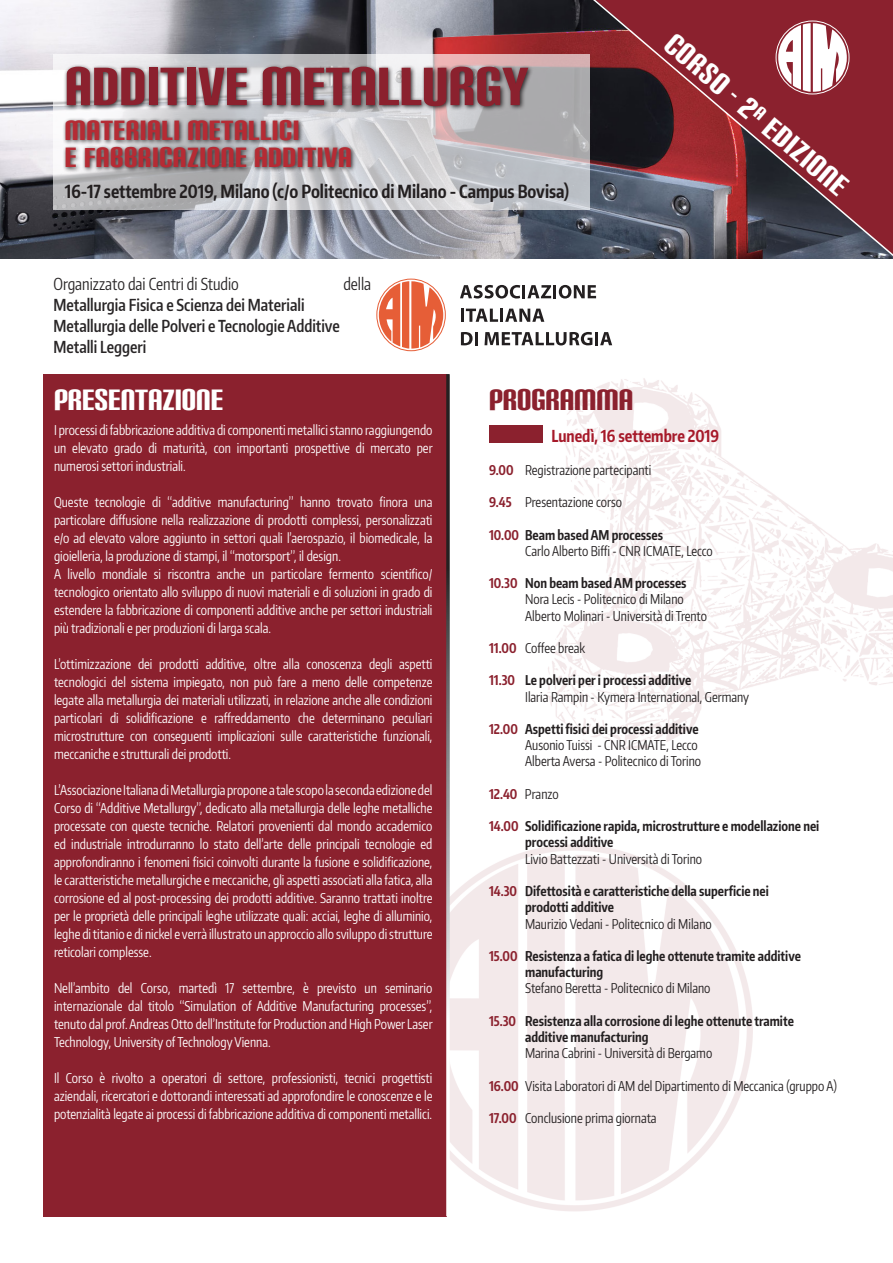
<style>
.page{position:relative;width:893px;height:1263px;background:#fff}
.page>*{position:absolute;margin:0;border:0;box-sizing:border-box;transform-origin:0 0}
.t1{font:52.5px "Carbon Bl";letter-spacing:.01em;color:#8b212e}
.t2{font:28.5px "Carbon Bl";color:#fff}
.t3{font:28.5px "Carbon Bl";color:#8b212e}
.t4{font:27px/27px "Carbon Bl";letter-spacing:.02em;color:#b52b34}
.t5{font:700 18px "Encode Sans Compressed";color:#231f20;scale:.95 1}
.t6{font:600 16.5px/21px "Encode Sans Compressed";color:#282526;scale:.95 1}
.t7{font:16.5px "Encode Sans Compressed";color:#282526;scale:.95 1}
.t8{font:700 16.5px "Encode Sans Compressed";color:#a61929;scale:.95 1}
.t9{font:13.5px/18px "Encode Sans Compressed";color:#fff;text-align:justify;scale:.95 1}
.t10{font:13.5px "Encode Sans Compressed";color:#231f20;scale:.95 1}
.t11{font:700 13.5px/16.2px "Encode Sans Compressed";color:#231f20;scale:.95 1}
.s1{font-weight:700;color:#8b212e}
.s2{color:#8b212e}
</style>
<div class="page">
<img style="left:540px;top:378px;width:353px;height:371px">
<img style="left:394px;top:842px;width:359px;height:375px">
<div style="left:43px;top:374px;width:403px;height:842px;background:#8b212e"></div>
<img style="left:0;top:0;width:588px;height:258px">
<svg style="left:588px;top:0;width:305px;height:259px;background:#743943"></svg>
<svg style="left:460px;top:285px;width:136px;height:14px"></svg>
<svg style="left:461px;top:309px;width:83px;height:13px"></svg>
<svg style="left:461px;top:332px;width:17px;height:13px"></svg>
<svg style="left:484px;top:332px;width:128px;height:13px"></svg>
<svg style="left:379px;top:281px;width:64px;height:68px"></svg>
<div style="left:376px;top:279px;width:70px;height:72px;border:1px solid #e65e37;border-radius:50%"></div>
<svg style="left:54px;top:54px;width:536px;height:156px;background:#c4c2c5"></svg>
<div style="left:62px;top:64px;width:472px;height:109px;background:#231f20;opacity:.93"></div>
<div style="left:489px;top:425px;width:53px;height:17px;background:#8b212e"></div>
<hr style="left:446px;top:374px;width:3px;height:842px;background:#fff">
<h1 class="t1" style="left:65px;top:57px;width:465px">ADDITIVE METALLURGY</h1>
<h3 class="t4" style="left:65px;top:116px;width:288px">MATERIALI METALLICI<br>E FABBRICAZIONE ADDITIVA</h3>
<h3 class="t5" style="left:65px;top:180px;width:532px">16-17 settembre 2019, Milano (c/o Politecnico di Milano - Campus Bovisa)</h3>
<p class="t7" style="left:54px;top:273px;width:197px">Organizzato dai Centri di Studio</p>
<p class="t6" style="left:54px;top:294px;width:303px">Metallurgia Fisica e Scienza dei Materiali<br>Metallurgia delle Polveri e Tecnologie Additive<br>Metalli Leggeri</p>
<p class="t7" style="left:343px;top:273px;width:31px">della</p>
<h2 class="t2" style="left:679px;top:29px;width:231px;rotate:40deg">CORSO - 2<sup>A</sup> EDIZIONE</h2>
<p class="t2" style="left:54px;top:384px;width:171px">PRESENTAZIONE</p>
<p class="t9" style="left:54px;top:420px;width:400px">I processi di fabbricazione additiva di componenti metallici stanno raggiungendo un elevato grado di maturità, con importanti prospettive di mercato per numerosi settori industriali.</p>
<p class="t9" style="left:54px;top:492px;width:400px">Queste tecnologie di “additive manufacturing” hanno trovato finora una particolare diffusione nella realizzazione di prodotti complessi, personalizzati e/o ad elevato valore aggiunto in settori quali l’aerospazio, il biomedicale, la gioielleria, la produzione di stampi, il “motorsport”, il design.</p>
<p class="t9" style="left:54px;top:564px;width:400px">A livello mondiale si riscontra anche un particolare fermento scientifico/ tecnologico orientato allo sviluppo di nuovi materiali e di soluzioni in grado di estendere la fabbricazione di componenti additive anche per settori industriali più tradizionali e per produzioni di larga scala.</p>
<p class="t9" style="left:54px;top:654px;width:400px">L’ottimizzazione dei prodotti additive, oltre alla conoscenza degli aspetti tecnologici del sistema impiegato, non può fare a meno delle competenze legate alla metallurgia dei materiali utilizzati, in relazione anche alle condizioni particolari di solidificazione e raffreddamento che determinano peculiari microstrutture con conseguenti implicazioni sulle caratteristiche funzionali, meccaniche e strutturali dei prodotti.</p>
<p class="t9" style="left:54px;top:780px;width:400px">L’Associazione Italiana di Metallurgia propone a tale scopo la seconda edizione del Corso di “Additive Metallurgy”, dedicato alla metallurgia delle leghe metalliche processate con queste tecniche. Relatori provenienti dal mondo accademico ed industriale introdurranno lo stato dell’arte delle principali tecnologie ed approfondiranno i fenomeni fisici coinvolti durante la fusione e solidificazione, le caratteristiche metallurgiche e meccaniche, gli aspetti associati alla fatica, alla corrosione ed al post-processing dei prodotti additive. Saranno trattati inoltre per le proprietà delle principali leghe utilizzate quali: acciai, leghe di alluminio, leghe di titanio e di nickel e verrà illustrato un approccio allo sviluppo di strutture reticolari complesse.</p>
<p class="t9" style="left:54px;top:978px;width:400px">Nell’ambito del Corso, martedì 17 settembre, è previsto un seminario internazionale dal titolo “Simulation of Additive Manufacturing processes”, tenuto dal prof. Andreas Otto dell’Institute for Production and High Power Laser Technology, University of Technology Vienna.</p>
<p class="t9" style="left:54px;top:1068px;width:400px">Il Corso è rivolto a operatori di settore, professionisti, tecnici progettisti aziendali, ricercatori e dottorandi interessati ad approfondire le conoscenze e le potenzialità legate ai processi di fabbricazione additiva di componenti metallici.</p>
<p class="t3" style="left:489px;top:384px;width:146px">PROGRAMMA</p>
<p class="t8" style="left:551px;top:425px;width:178px">Lunedì, 16 settembre 2019</p>
<p class="t10" style="left:489px;top:461px;width:172px"><span class="s1">9.00</span> Registrazione partecipanti</p>
<p class="t10" style="left:489px;top:493px;width:142px"><span class="s1">9.45</span> Presentazione corso</p>
<p class="t11" style="left:489px;top:526px;width:185px"><span class="s2">10.00</span> Beam based AM processes</p>
<p class="t10" style="left:525px;top:542px;width:199px">Carlo Alberto Biffi - CNR ICMATE, Lecco</p>
<p class="t11" style="left:489px;top:575px;width:209px"><span class="s2">10.30</span> Non beam based AM processes</p>
<p class="t10" style="left:525px;top:590px;width:168px">Nora Lecis - Politecnico di Milano</p>
<p class="t10" style="left:525px;top:607px;width:193px">Alberto Molinari - Università di Trento</p>
<p class="t10" style="left:489px;top:639px;width:103px"><span class="s1">11.00</span> Coffee break</p>
<p class="t11" style="left:489px;top:672px;width:215px"><span class="s2">11.30</span> Le polveri per i processi additive</p>
<p class="t10" style="left:525px;top:688px;width:237px">Ilaria Rampin - Kymera International, Germany</p>
<p class="t11" style="left:489px;top:720px;width:222px"><span class="s2">12.00</span> Aspetti fisici dei processi additive</p>
<p class="t10" style="left:525px;top:736px;width:183px">Ausonio Tuissi - CNR ICMATE, Lecco</p>
<p class="t10" style="left:525px;top:752px;width:187px">Alberta Aversa - Politecnico di Torino</p>
<p class="t10" style="left:489px;top:785px;width:75px"><span class="s1">12.40</span> Pranzo</p>
<p class="t11" style="left:525px;top:818px;width:311px;text-indent:-36px"><span class="s2">14.00</span> Solidificazione rapida, microstrutture e modellazione nei processi additive</p>
<p class="t10" style="left:525px;top:850px;width:188px">Livio Battezzati - Università di Torino</p>
<p class="t11" style="left:489px;top:882px;width:296px"><span class="s2">14.30</span> Difettosità e caratteristiche della superficie nei</p>
<p class="t11" style="left:525px;top:899px;width:95px">prodotti additive</p>
<p class="t10" style="left:525px;top:914px;width:198px">Maurizio Vedani - Politecnico di Milano</p>
<p class="t11" style="left:525px;top:947px;width:292px;text-indent:-36px"><span class="s2">15.00</span> Resistenza a fatica di leghe ottenute tramite additive manufacturing</p>
<p class="t10" style="left:525px;top:979px;width:197px">Stefano Beretta - Politecnico di Milano</p>
<p class="t11" style="left:489px;top:1012px;width:322px"><span class="s2">15.30</span> Resistenza alla corrosione di leghe ottenute tramite</p>
<p class="t11" style="left:525px;top:1028px;width:131px">additive manufacturing</p>
<p class="t10" style="left:525px;top:1044px;width:198px">Marina Cabrini - Università di Bergamo</p>
<p class="t10" style="left:489px;top:1076px;width:368px"><span class="s1">16.00</span> Visita Laboratori di AM del Dipartimento di Meccanica (gruppo A)</p>
<p class="t10" style="left:489px;top:1109px;width:178px"><span class="s1">17.00</span> Conclusione prima giornata</p>
</div>
